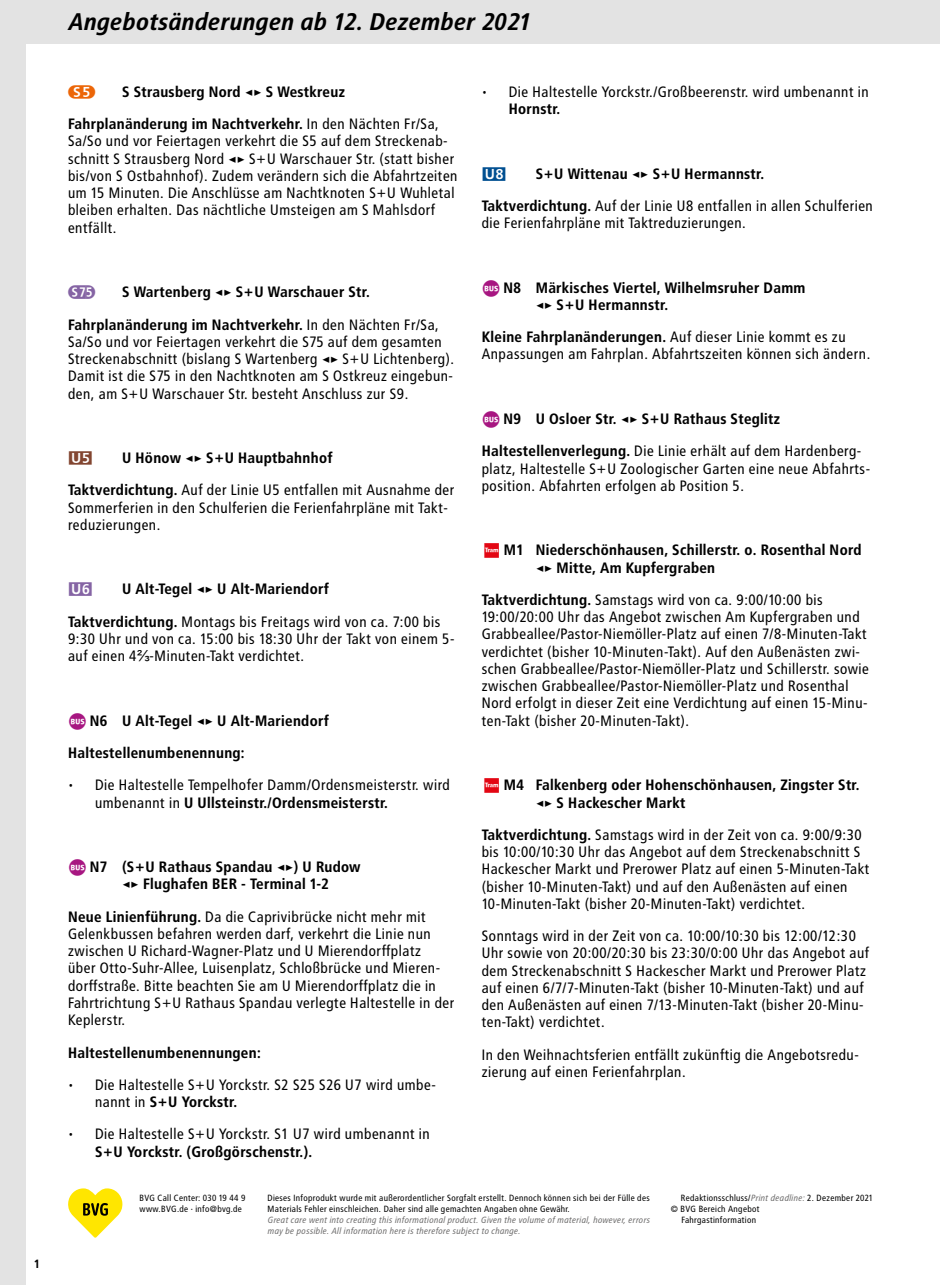
<style>
.page{position:relative;width:940px;height:1285px;background:#fff}
.page>*{position:absolute;margin:0;border:0;box-sizing:border-box;transform-origin:0 0}
.t1{font:24px "Transit Print OT Bld Ita";color:#000}
.t2{font:15px/17.2px "Transit Print OT";color:#000}
.t3{font:15px/17.2px "Transit Print OT Bld";color:#000}
.t4{font:15px "Transit Linie S";color:#8564a4}
.t5{font:15px "Transit Linie S";color:#ec6608}
.t6{font:15px "Transit Linie U";color:#824530}
.t7{font:15px "Transit Linie U";color:#8564a4}
.t8{font:15px "Transit Linie U";color:#004f91}
.t9{font:12px "Transit Print OT Bld";color:#000}
.t10{font:9px/10.8px "Transit Print OT";color:#000}
.t11{font:italic 9px/10.8px "Transit Print OT";color:#706f6f}
.s1{font-family:"Transit Print OT"}
.s2{font-family:"Transit Print OT Bld"}
.s3{font-family:"Arial"}
.s4{font-family:"Transit Fpla";color:#a71681}
.s5{font-family:"Transit Fpla";color:#e30613}
.s6{font-style:italic;color:#706f6f}
</style>
<div class="page">
<div style="left:0;top:0;width:940px;height:44px;background:#e3e3e3"></div>
<div style="left:0;top:0;width:26px;height:1284px;background:#e3e3e3"></div>
<svg style="left:68px;top:1188px;width:54px;height:49px"></svg>
<p class="t9" style="left:34px;top:1256px;width:8px">1</p>
<h1 class="t1" style="left:68px;top:7px;width:464px">Angebotsänderungen ab 12. Dezember 2021</h1>
<p class="t5" style="left:68px;top:85px;width:29px">5</p>
<p class="t3" style="left:68px;top:75px;width:373px;line-height:32.2px;text-indent:54px">S Strausberg Nord ◂▸ S Westkreuz<br>Fahrplanänderung im Nachtverkehr. <span class="s1">In den Nächten Fr/Sa,</span></p>
<p class="t2" style="left:68px;top:132px;width:391px">Sa/So und vor Feiertagen verkehrt die S5 auf dem Streckenab&shy;schnitt S Strausberg Nord <span class="s2">◂▸</span> S+U Warschauer Str. (statt bisher bis/von S Ostbahnhof). Zudem verändern sich die Abfahrtzeiten um 15 Minuten. Die Anschlüsse am Nachtknoten S+U Wuhletal bleiben erhalten. Das nächtliche Umsteigen am S Mahlsdorf entfällt.</p>
<p class="t4" style="left:68px;top:285px;width:29px">gE</p>
<p class="t3" style="left:68px;top:276px;width:373px;line-height:32.2px;text-indent:54px">S Wartenberg ◂▸ S+U Warschauer Str.<br>Fahrplanänderung im Nachtverkehr. <span class="s1">In den Nächten Fr/Sa,</span></p>
<p class="t2" style="left:68px;top:333px;width:388px">Sa/So und vor Feiertagen verkehrt die S75 auf dem gesamten Streckenabschnitt (bislang S Wartenberg <span class="s2">◂▸</span> S+U Lichtenberg).<br>Damit ist die S75 in den Nachtknoten am S Ostkreuz eingebun&shy;den, am S+U Warschauer Str. besteht Anschluss zur S9.</p>
<p class="t6" style="left:68px;top:451px;width:26px">5</p>
<p class="t3" style="left:122px;top:449px;width:212px">U Hönow ◂▸ S+U Hauptbahnhof</p>
<p class="t2" style="left:68px;top:481px;width:388px"><span class="s2">Taktverdichtung.</span> Auf der Linie U5 entfallen mit Ausnahme der<br>Sommerferien in den Schulferien die Ferienfahrpläne mit Takt&shy;reduzierungen.</p>
<p class="t7" style="left:68px;top:582px;width:26px">6</p>
<p class="t3" style="left:122px;top:580px;width:208px">U Alt-Tegel ◂▸ U Alt-Mariendorf</p>
<p class="t2" style="left:68px;top:612px;width:388px"><span class="s2">Taktverdichtung.</span> Montags bis Freitags wird von ca. 7:00 bis<br>9:30 Uhr und von ca. 15:00 bis 18:30 Uhr der Takt von einem 5- auf einen 4<span class="s3">⅔</span>-Minuten-Takt verdichtet.</p>
<p class="t3" style="left:68px;top:704px;width:262px;line-height:32.2px;text-indent:9px"><span class="s4">b</span>N6 U Alt-Tegel ◂▸ U Alt-Mariendorf<br>Haltestellenumbenennung:</p>
<p class="t2" style="left:68px;top:776px;width:384px">• Die Haltestelle Tempelhofer Damm/Ordensmeisterstr. wird</p>
<p class="t3" style="left:95px;top:793px;width:295px"><span class="s1">umbenannt in</span> U Ullsteinstr./Ordensmeisterstr.</p>
<p class="t3" style="left:122px;top:858px;width:240px;text-indent:-45px"><span class="s4">b</span>N7 (S+U Rathaus Spandau ◂▸) U Rudow ◂▸ Flughafen BER - Terminal 1-2</p>
<p class="t2" style="left:68px;top:907px;width:388px"><span class="s2">Neue Linienführung.</span> Da die Caprivibrücke nicht mehr mit Gelenkbussen befahren werden darf, verkehrt die Linie nun zwischen U Richard-Wagner-Platz und U Mierendorffplatz<br>über Otto-Suhr-Allee, Luisenplatz, Schloßbrücke und Mieren&shy;dorffstraße. Bitte beachten Sie am U Mierendorffplatz die in Fahrtrichtung S+U Rathaus Spandau verlegte Haltestelle in der Keplerstr.</p>
<p class="t3" style="left:68px;top:1043px;width:195px">Haltestellenumbenennungen:</p>
<p class="t2" style="left:68px;top:1075px;width:370px">• Die Haltestelle S+U Yorckstr. S2 S25 S26 U7 wird umbe-</p>
<p class="t3" style="left:95px;top:1092px;width:144px"><span class="s1">nannt in</span> S+U Yorckstr.</p>
<p class="t2" style="left:68px;top:1125px;width:364px">• Die Haltestelle S+U Yorckstr. S1 U7 wird umbenannt in</p>
<p class="t3" style="left:95px;top:1142px;width:219px">S+U Yorckstr. (Großgörschenstr.).</p>
<p class="t2" style="left:482px;top:83px;width:389px">• Die Haltestelle Yorckstr./Großbeerenstr. wird umbenannt in</p>
<p class="t3" style="left:509px;top:100px;width:53px">Hornstr.</p>
<p class="t8" style="left:482px;top:167px;width:26px">8</p>
<p class="t3" style="left:536px;top:165px;width:230px">S+U Wittenau ◂▸ S+U Hermannstr.</p>
<p class="t2" style="left:482px;top:197px;width:393px"><span class="s2">Taktverdichtung.</span> Auf der Linie U8 entfallen in allen Schulferien die Ferienfahrpläne mit Taktreduzierungen.</p>
<p class="t3" style="left:536px;top:279px;width:272px;text-indent:-45px"><span class="s4">b</span>N8 Märkisches Viertel, Wilhelmsruher Damm ◂▸ S+U Hermannstr.</p>
<p class="t3" style="left:482px;top:328px;width:366px">Kleine Fahrplanänderungen. <span class="s1">Auf dieser Linie kommt es zu</span></p>
<p class="t2" style="left:482px;top:345px;width:391px">Anpassungen am Fahrplan. Abfahrtszeiten können sich ändern.</p>
<p class="t3" style="left:491px;top:410px;width:291px"><span class="s4">b</span>N9 U Osloer Str. ◂▸ S+U Rathaus Steglitz</p>
<p class="t2" style="left:482px;top:442px;width:390px"><span class="s2">Haltestellenverlegung.</span> Die Linie erhält auf dem Hardenberg&shy;platz, Haltestelle S+U Zoologischer Garten eine neue Abfahrts&shy;position. Abfahrten erfolgen ab Position 5.</p>
<p class="t3" style="left:536px;top:541px;width:328px;text-indent:-45px"><span class="s5">t</span> M1 Niederschönhausen, Schillerstr. o. Rosenthal Nord ◂▸ Mitte, Am Kupfergraben</p>
<p class="t2" style="left:482px;top:591px;width:389px"><span class="s2">Taktverdichtung.</span> Samstags wird von ca. 9:00/10:00 bis 19:00/20:00 Uhr das Angebot zwischen Am Kupfergraben und Grabbeallee/Pastor-Niemöller-Platz auf einen 7/8-Minuten-Takt verdichtet (bisher 10-Minuten-Takt). Auf den Außenästen zwi&shy;schen Grabbeallee/Pastor-Niemöller-Platz und Schillerstr. sowie zwischen Grabbeallee/Pastor-Niemöller-Platz und Rosenthal Nord erfolgt in dieser Zeit eine Verdichtung auf einen 15-Minu&shy;ten-Takt (bisher 20-Minuten-Takt).</p>
<p class="t3" style="left:536px;top:776px;width:326px;text-indent:-45px"><span class="s5">t</span> M4 Falkenberg oder Hohenschönhausen, Zingster Str. ◂▸ S Hackescher Markt</p>
<p class="t2" style="left:482px;top:825px;width:390px"><span class="s2">Taktverdichtung.</span> Samstags wird in der Zeit von ca. 9:00/9:30 bis 10:00/10:30 Uhr das Angebot auf dem Streckenabschnitt S Hackescher Markt und Prerower Platz auf einen 5-Minuten-Takt (bisher 10-Minuten-Takt) und auf den Außenästen auf einen 10-Minuten-Takt (bisher 20-Minuten-Takt) verdichtet.</p>
<p class="t2" style="left:482px;top:927px;width:389px">Sonntags wird in der Zeit von ca. 10:00/10:30 bis 12:00/12:30<br>Uhr sowie von 20:00/20:30 bis 23:30/0:00 Uhr das Angebot auf dem Streckenabschnitt S Hackescher Markt und Prerower Platz auf einen 6/7/7-Minuten-Takt (bisher 10-Minuten-Takt) und auf den Außenästen auf einen 7/13-Minuten-Takt (bisher 20-Minu&shy;ten-Takt) verdichtet.</p>
<p class="t2" style="left:482px;top:1045px;width:379px">In den Weihnachtsferien entfällt zukünftig die Angebotsredu&shy;zierung auf einen Ferienfahrplan.</p>
<p class="t10" style="left:267px;top:1192px;width:384px">Dieses Infoprodukt wurde mit außerordentlicher Sorgfalt erstellt. Dennoch können sich bei der Fülle des<br>Materials Fehler einschleichen. Daher sind alle gemachten Angaben ohne Gewähr.</p>
<p class="t11" style="left:267px;top:1214px;width:384px">Great care went into creating this informational product. Given the volume of material, however, errors may be possible. All information here is therefore subject to change.</p>
<p class="t10" style="left:139px;top:1192px;width:108px">BVG Call Center: 030 19 44 9 www.BVG.de · info@bvg.de</p>
<p class="t10" style="left:681px;top:1192px;width:194px">Redaktionsschluss/<span class="s6">Print deadline:</span> 2. Dezember 2021</p>
<p class="t10" style="left:671px;top:1203px;width:91px">© BVG Bereich Angebot</p>
<p class="t10" style="left:681px;top:1214px;width:77px">Fahrgastinformation</p>
</div>
